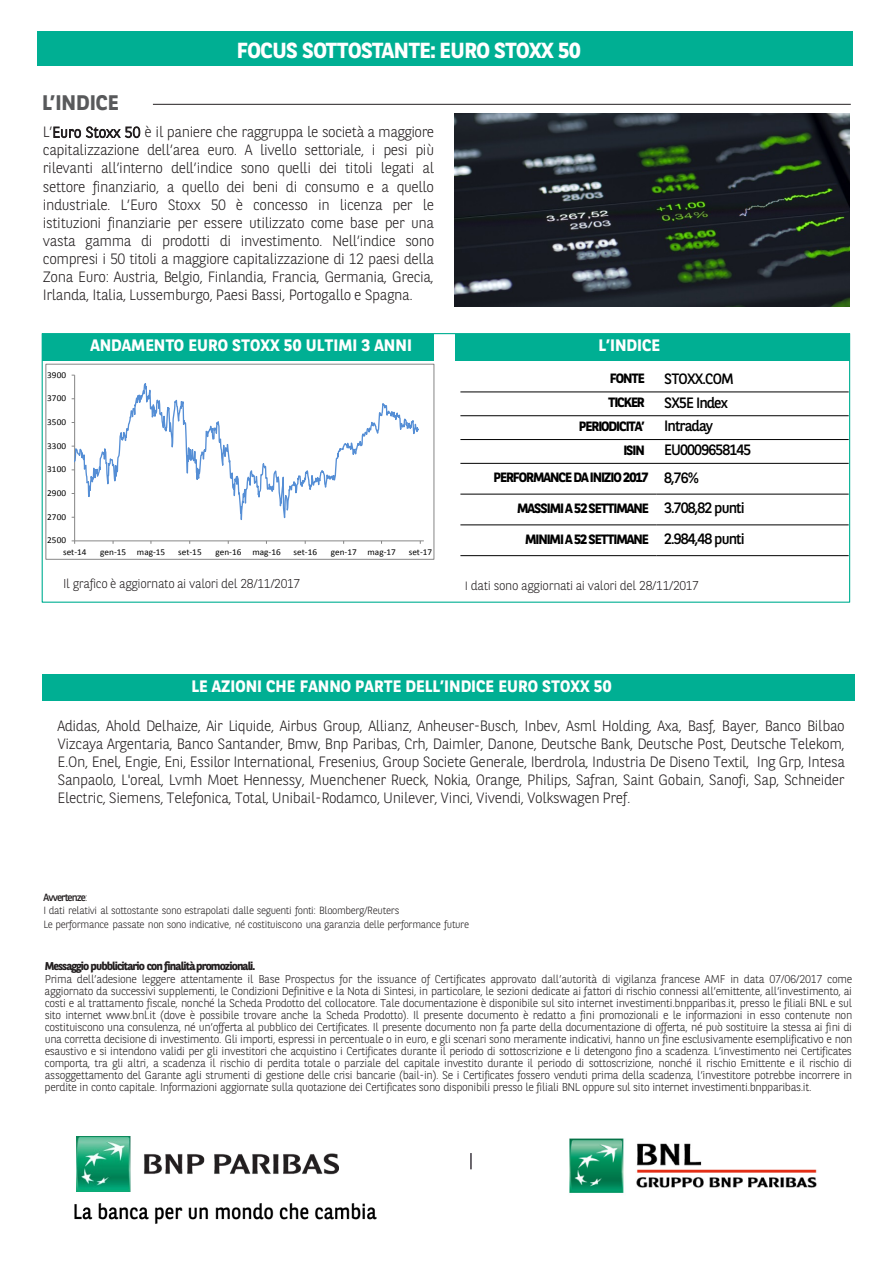
<style>
.page{position:relative;width:893px;height:1264px;background:#fff}
.page>*{position:absolute;margin:0;border:0;box-sizing:border-box;transform-origin:0 0}
.t1{font:700 21.75px "BNPP Sans";letter-spacing:-.03em;color:#fff}
.t2{font:700 21px "BNPP Sans";letter-spacing:-.005em;color:#58595b}
.t3{font:700 16.5px "BNPP Sans";color:#fff}
.t4{font:300 15px/18px "BNPP Sans";letter-spacing:-.025em;color:#231f20;text-align:justify}
.t5{font:15px "BNPP Sans";letter-spacing:-.06em;color:#000}
.t6{font:700 13.5px "BNPP Sans";letter-spacing:-.08em;color:#000}
.t7{font:300 12.75px "BNPP Sans";letter-spacing:-.025em;color:#231f20}
.t8{font:300 11.4px/12px "BNPP Sans";letter-spacing:-.03em;color:#231f20;text-align:justify}
.t9{font:700 11.4px "BNPP Sans";letter-spacing:-.075em;color:#231f20}
.t10{font:300 10.5px "BNPP Sans";letter-spacing:-.035em;color:#231f20}
.t11{font:10.5px "BNPP Sans";letter-spacing:-.085em;color:#231f20}
.t12{font:9px "Calibri";color:#000}
.s1{font-size:12px}
.s2{font-weight:300}
</style>
<div class="page">
<svg style="left:470px;top:1153px;width:1px;height:15px"></svg>
<img style="left:76px;top:1136px;width:263px;height:46px">
<img style="left:74px;top:1182px;width:303px;height:42px">
<img style="left:569px;top:1138px;width:248px;height:55px">
<hr style="left:153px;top:104px;width:697px;height:1px;background:#231f20">
<div style="left:37px;top:32px;width:815px;height:34px;background:#00af93"></div>
<div style="left:455px;top:333px;width:394px;height:27px;background:#00af93"></div>
<div style="left:42px;top:333px;width:392px;height:27px;background:#00af93"></div>
<hr style="left:460px;top:391px;width:388px;height:1px;background:#000">
<hr style="left:460px;top:415px;width:388px;height:1px;background:#000">
<hr style="left:460px;top:439px;width:388px;height:1px;background:#000">
<hr style="left:460px;top:463px;width:388px;height:1px;background:#000">
<hr style="left:460px;top:494px;width:196px;height:1px;background:#000">
<hr style="left:656px;top:494px;width:192px;height:1px;background:#000">
<hr style="left:460px;top:524px;width:196px;height:1px;background:#000">
<hr style="left:656px;top:524px;width:192px;height:1px;background:#000">
<hr style="left:460px;top:555px;width:196px;height:1px;background:#000">
<hr style="left:656px;top:555px;width:192px;height:1px;background:#000">
<img style="left:455px;top:114px;width:394px;height:192px">
<div style="left:42px;top:674px;width:813px;height:27px;background:#00af93"></div>
<hr style="left:75px;top:540px;width:349px;height:1px;background:#868686">
<svg style="left:72px;top:374px;width:349px;height:186px"></svg>
<div style="left:46px;top:364px;width:388px;height:195px;border:1px solid #868686"></div>
<p class="t2" style="left:42px;top:88px;width:78px">L’INDICE</p>
<p class="t1" style="left:237px;top:35px;width:345px">FOCUS SOTTOSTANTE: EURO STOXX 50</p>
<p class="t4" style="left:43px;top:122px;width:393px">L’Euro Stoxx 50 è il paniere che raggruppa le società a maggiore capitalizzazione dell’area euro. A livello settoriale, i pesi più rilevanti all’interno dell’indice sono quelli dei titoli legati al settore finanziario, a quello dei beni di consumo e a quello industriale. L’Euro Stoxx 50 è concesso in licenza per le istituzioni finanziarie per essere utilizzato come base per una vasta gamma di prodotti di investimento. Nell’indice sono compresi i 50 titoli a maggiore capitalizzazione di 12 paesi della Zona Euro: Austria, Belgio, Finlandia, Francia, Germania, Grecia, Irlanda, Italia, Lussemburgo, Paesi Bassi, Portogallo e Spagna.</p>
<p class="t3" style="left:90px;top:334px;width:323px">ANDAMENTO EURO STOXX 50 ULTIMI 3 ANNI</p>
<p class="t3" style="left:598px;top:334px;width:63px">L’INDICE</p>
<p class="t6" style="left:610px;top:369px;width:36px">FONTE</p>
<p class="t5" style="left:664px;top:368px;width:71px">STOXX.COM</p>
<p class="t6" style="left:608px;top:393px;width:38px">TICKER</p>
<p class="t5" style="left:664px;top:392px;width:65px">SX5E Index</p>
<p class="t6" style="left:579px;top:417px;width:67px">PERIODICITA’</p>
<p class="t5" style="left:664px;top:416px;width:50px">Intraday</p>
<p class="t6" style="left:623px;top:441px;width:23px">ISIN</p>
<p class="t5" style="left:664px;top:439px;width:89px">EU0009658145</p>
<p class="t6" style="left:493px;top:468px;width:157px">PERFORMANCE DA INIZIO 2017</p>
<p class="t5" style="left:664px;top:467px;width:37px">8,76%</p>
<p class="t6" style="left:517px;top:499px;width:133px">MASSIMI A 52 SETTIMANE</p>
<p class="t5" style="left:664px;top:497px;width:82px">3.708,82 punti</p>
<p class="t6" style="left:525px;top:529px;width:125px">MINIMI A 52 SETTIMANE</p>
<p class="t5" style="left:664px;top:528px;width:82px">2.984,48 punti</p>
<p class="t7" style="left:63px;top:574px;width:239px">Il grafico è aggiornato ai valori del 28/11/2017</p>
<p class="t7" style="left:464px;top:577px;width:236px"><span class="s1">I</span> dati sono aggiornati ai valori del 28/11/2017</p>
<p class="t12" style="left:47px;top:369px;width:20px">3900</p>
<p class="t12" style="left:47px;top:392px;width:20px">3700</p>
<p class="t12" style="left:47px;top:416px;width:20px">3500</p>
<p class="t12" style="left:47px;top:440px;width:20px">3300</p>
<p class="t12" style="left:47px;top:463px;width:20px">3100</p>
<p class="t12" style="left:47px;top:487px;width:20px">2900</p>
<p class="t12" style="left:47px;top:511px;width:20px">2700</p>
<p class="t12" style="left:47px;top:534px;width:20px">2500</p>
<p class="t12" style="left:63px;top:546px;width:25px">set-14</p>
<p class="t12" style="left:100px;top:546px;width:66px">gen-15 mag-15</p>
<p class="t12" style="left:178px;top:546px;width:25px">set-15</p>
<p class="t12" style="left:215px;top:546px;width:67px">gen-16 mag-16</p>
<p class="t12" style="left:293px;top:546px;width:25px">set-16</p>
<p class="t12" style="left:331px;top:546px;width:66px">gen-17 mag-17</p>
<p class="t12" style="left:408px;top:546px;width:25px">set-17</p>
<p class="t3" style="left:191px;top:675px;width:421px">LE AZIONI CHE FANNO PARTE DELL’INDICE EURO STOXX 50</p>
<p class="t4" style="left:57px;top:715px;width:789px">Adidas, Ahold Delhaize, Air Liquide, Airbus Group, Allianz, Anheuser-Busch, Inbev, Asml Holding, Axa, Basf, Bayer, Banco Bilbao Vizcaya Argentaria, Banco Santander, Bmw, Bnp Paribas, Crh, Daimler, Danone, Deutsche Bank, Deutsche Post, Deutsche Telekom, E.On, Enel, Engie, Eni, Essilor International, Fresenius, Group Societe Generale, Iberdrola, Industria De Diseno Textil, Ing Grp, Intesa Sanpaolo, L'oreal, Lvmh Moet Hennessy, Muenchener Rueck, Nokia, Orange, Philips, Safran, Saint Gobain, Sanofi, Sap, Schneider Electric, Siemens, Telefonica, Total, Unibail-Rodamco, Unilever, Vinci, Vivendi, Volkswagen Pref.</p>
<p class="t11" style="left:44px;top:889px;width:45px">Avvertenze<span class="s2">:</span></p>
<p class="t10" style="left:44px;top:903px;width:357px">I dati relativi al sottostante sono estrapolati dalle seguenti fonti: Bloomberg/Reuters</p>
<p class="t10" style="left:44px;top:916px;width:427px">Le performance passate non sono indicative, né costituiscono una garanzia delle performance future</p>
<p class="t9" style="left:45px;top:957px;width:212px">Messaggio pubblicitario con finalitàpromozionali.</p>
<p class="t8" style="left:45px;top:972px;width:809px">Prima dell’adesione leggere attentamente il Base Prospectus for the issuance of Certificates approvato dall’autorità di vigilanza francese AMF in data 07/06/2017 come aggiornato da successivi supplementi, le Condizioni Definitive e la Nota di Sintesi, in particolare, le sezioni dedicate ai fattori di rischio connessi all’emittente, all’investimento, ai costi e al trattamento fiscale, nonché la Scheda Prodotto del collocatore. Tale documentazione è disponibile sul sito internet investimenti.bnpparibas.it, presso le filiali BNL e sul sito internet www.bnl.it (dove è possibile trovare anche la Scheda Prodotto). Il presente documento è redatto a fini promozionali e le informazioni in esso contenute non costituiscono una consulenza, né un’offerta al pubblico dei Certificates. Il presente documento non fa parte della documentazione di offerta, né può sostituire la stessa ai fini di una corretta decisione di investimento. Gli importi, espressi in percentuale o in euro, e gli scenari sono meramente indicativi, hanno un fine esclusivamente esemplificativo e non esaustivo e si intendono validi per gli investitori che acquistino i Certificates durante il periodo di sottoscrizione e li detengono fino a scadenza. L’investimento nei Certificates comporta, tra gli altri, a scadenza il rischio di perdita totale o parziale del capitale investito durante il periodo di sottoscrizione, nonché il rischio Emittente e il rischio di assoggettamento del Garante agli strumenti di gestione delle crisi bancarie (bail-in). Se i Certificates fossero venduti prima della scadenza, l’investitore potrebbe incorrere in perdite in conto capitale. Informazioni aggiornate sulla quotazione dei Certificates sono disponibili presso le filiali BNL oppure sul sito internet investimenti.bnpparibas.it.</p>
</div>
